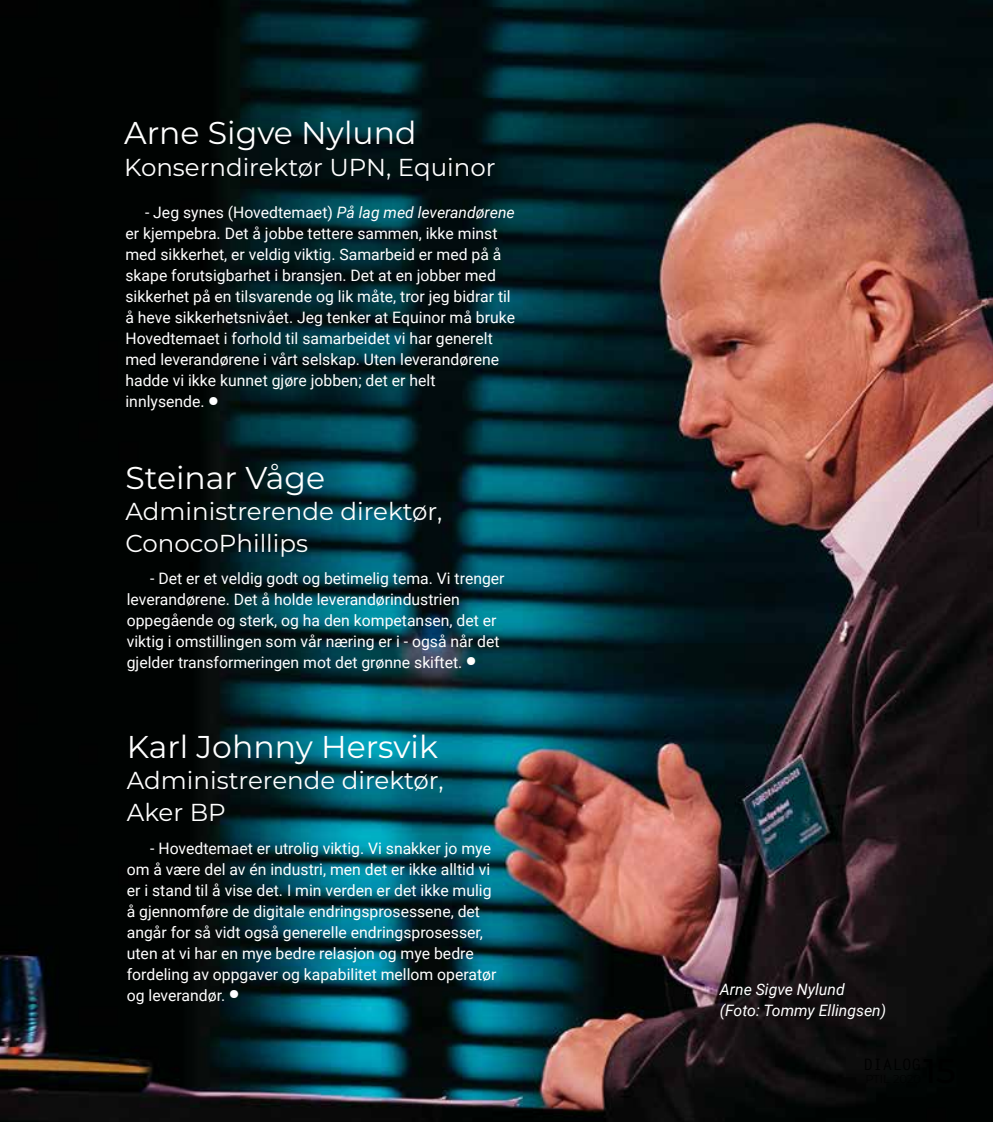
<style>
.page{position:relative;width:993px;height:1122px;background:#fff}
.page>*{position:absolute;margin:0;border:0;box-sizing:border-box;transform-origin:0 0}
.t1{font:31.5px "Montserrat";color:#fff}
.t2{font:24.5px/31.5px "Montserrat";color:#fff}
.t3{font:15.75px/21px "Roboto";color:#fff}
.t4{font:italic 15.75px/21px "Roboto";color:#fff}
.s1{font-style:italic}
.s2{font-family:"Montserrat";font-weight:900;font-size:24.5px}
</style>
<div class="page">
<img style="left:0;top:0;width:992px;height:1121px">
<h1 class="t1" style="left:124px;top:111px;width:294px">Arne Sigve Nylund</h1>
<h2 class="t2" style="left:124px;top:150px;width:373px">Konserndirektør UPN, Equinor</h2>
<p class="t3" style="left:125px;top:202px;width:391px;text-indent:20px">- Jeg synes (Hovedtemaet) <span class="s1">På lag med leverandørene </span>er kjempebra. Det å jobbe tettere sammen, ikke minst med sikkerhet, er veldig viktig. Samarbeid er med på å skape forutsigbarhet i bransjen. Det at en jobber med sikkerhet på en tilsvarende og lik måte, tror jeg bidrar til å heve sikkerhetsnivået. Jeg tenker at Equinor må bruke Hovedtemaet i forhold til samarbeidet vi har generelt med leverandørene i vårt selskap. Uten leverandørene hadde vi ikke kunnet gjøre jobben; det er helt innlysende. <span class="s2">•</span></p>
<h1 class="t1" style="left:125px;top:456px;width:201px">Steinar Våge</h1>
<h2 class="t2" style="left:125px;top:495px;width:318px">Administrerende direktør,<br>ConocoPhillips</h2>
<p class="t3" style="left:127px;top:567px;width:379px;text-indent:23px">- Det er et veldig godt og betimelig tema. Vi trenger leverandørene. Det å holde leverandørindustrien oppegående og sterk, og ha den kompetansen, det er viktig i omstillingen som vår næring er i - også når det gjelder transformeringen mot det grønne skiftet. <span class="s2">•</span></p>
<h1 class="t1" style="left:127px;top:724px;width:312px">Karl Johnny Hersvik</h1>
<h2 class="t2" style="left:127px;top:763px;width:318px">Administrerende direktør,<br>Aker BP</h2>
<p class="t3" style="left:127px;top:836px;width:371px;text-indent:23px">- Hovedtemaet er utrolig viktig. Vi snakker jo mye om å være del av én industri, men det er ikke alltid vi er i stand til å vise det. I min verden er det ikke mulig å gjennomføre de digitale endringsprosessene, det angår for så vidt også generelle endringsprosesser, uten at vi har en mye bedre relasjon og mye bedre fordeling av oppgaver og kapabilitet mellom operatør og leverandør. <span class="s2">•</span></p>
<p class="t4" style="left:719px;top:978px;width:168px">Arne Sigve Nylund (Foto: Tommy Ellingsen)</p>
</div>
